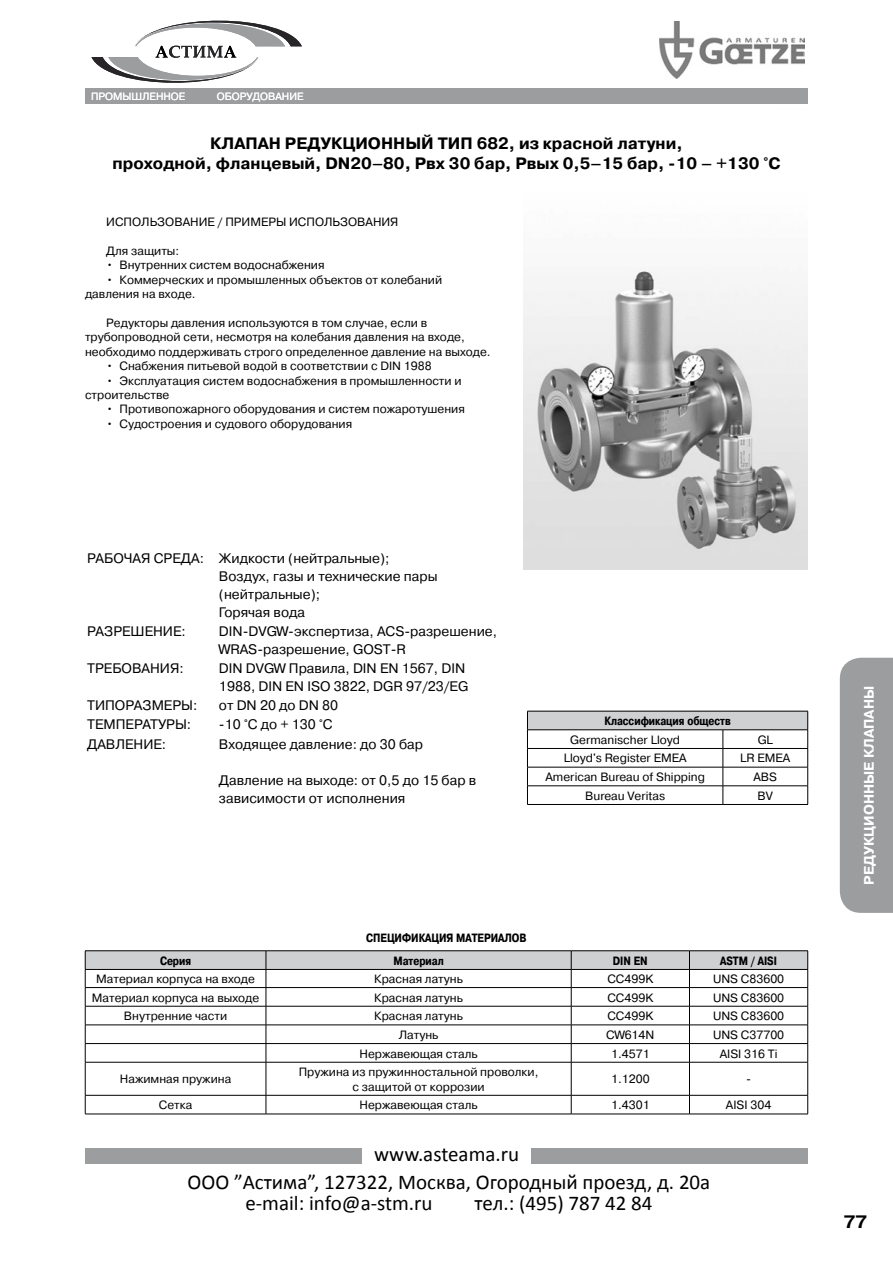
<style>
.page{position:relative;width:893px;height:1263px;background:#fff}
.page>*{position:absolute;margin:0;border:0;box-sizing:border-box;transform-origin:0 0}
.t1{font:21px/27.5px "Calibri";color:#000;text-align:center}
.t2{font:700 18px "Pragmatica C";color:#000}
.izdelie{font:700 16.5px/19.8px "Pragmatica C";color:#000;text-align:center}
.text{font:13.8px/18px "Pragmatica C";color:#000}
.t3{font:700 13.8px "Pragmatica C";color:#fff}
.snoska{font:12px/14.4px "Pragmatica C";color:#000}
.table_cell{font:12px/14.4px "Pragmatica C";color:#000;text-align:center}
.table_head{font:700 12px "Pragmatica Cond C";color:#000}
.t4{font:10.5px "Pragmatica C";color:#fff}
</style>
<div class="page">
<div style="left:85px;top:1148px;width:276px;height:16px;background:#9c9d9f"></div>
<div style="left:531px;top:1148px;width:277px;height:16px;background:#9c9d9f"></div>
<div style="left:85px;top:89px;width:723px;height:15px;background:#9c9d9f"></div>
<img style="left:659px;top:21px;width:145px;height:58px">
<div style="left:840px;top:658px;width:53px;height:255px;background:#9c9d9f"></div>
<svg style="left:91px;top:20px;width:211px;height:63px"></svg>
<img style="left:523px;top:267px;width:285px;height:303px">
<hr style="left:85px;top:950px;width:181px;height:1px;background:#000">
<hr style="left:266px;top:950px;width:305px;height:1px;background:#000">
<hr style="left:571px;top:950px;width:118px;height:1px;background:#000">
<hr style="left:689px;top:950px;width:119px;height:1px;background:#000">
<svg style="left:85px;top:951px;width:723px;height:111px"></svg>
<hr style="left:85px;top:1062px;width:181px;height:1px;background:#000">
<hr style="left:85px;top:1062px;width:1px;height:33px;background:#000">
<hr style="left:266px;top:1062px;width:305px;height:1px;background:#000">
<hr style="left:266px;top:1062px;width:1px;height:33px;background:#000">
<hr style="left:571px;top:1062px;width:118px;height:1px;background:#000">
<hr style="left:571px;top:1062px;width:1px;height:33px;background:#000">
<hr style="left:689px;top:1062px;width:119px;height:1px;background:#000">
<hr style="left:689px;top:1062px;width:1px;height:33px;background:#000">
<hr style="left:807px;top:1062px;width:1px;height:33px;background:#000">
<hr style="left:85px;top:1095px;width:181px;height:1px;background:#000">
<svg style="left:85px;top:1095px;width:1px;height:19px"></svg>
<hr style="left:266px;top:1095px;width:305px;height:1px;background:#000">
<svg style="left:266px;top:1095px;width:1px;height:19px"></svg>
<hr style="left:571px;top:1095px;width:118px;height:1px;background:#000">
<svg style="left:571px;top:1095px;width:1px;height:19px"></svg>
<hr style="left:689px;top:1095px;width:119px;height:1px;background:#000">
<svg style="left:689px;top:1095px;width:1px;height:19px"></svg>
<svg style="left:807px;top:1095px;width:1px;height:19px"></svg>
<hr style="left:85px;top:1114px;width:181px;height:1px;background:#000">
<hr style="left:266px;top:1114px;width:305px;height:1px;background:#000">
<hr style="left:571px;top:1114px;width:118px;height:1px;background:#000">
<hr style="left:689px;top:1114px;width:119px;height:1px;background:#000">
<div style="left:527px;top:711px;width:281px;height:19px;background:#cfd0d1"></div>
<hr style="left:527px;top:711px;width:196px;height:1px;background:#000">
<hr style="left:723px;top:711px;width:85px;height:1px;background:#000">
<hr style="left:527px;top:729px;width:196px;height:1px;background:#000">
<hr style="left:723px;top:729px;width:85px;height:1px;background:#000">
<hr style="left:527px;top:748px;width:196px;height:1px;background:#000">
<hr style="left:723px;top:748px;width:85px;height:1px;background:#000">
<hr style="left:527px;top:767px;width:196px;height:1px;background:#000">
<hr style="left:723px;top:767px;width:85px;height:1px;background:#000">
<hr style="left:527px;top:785px;width:196px;height:1px;background:#000">
<svg style="left:527px;top:711px;width:1px;height:93px"></svg>
<hr style="left:723px;top:785px;width:85px;height:1px;background:#000">
<svg style="left:723px;top:730px;width:1px;height:74px"></svg>
<svg style="left:807px;top:711px;width:1px;height:93px"></svg>
<hr style="left:527px;top:804px;width:196px;height:1px;background:#000">
<hr style="left:723px;top:804px;width:85px;height:1px;background:#000">
<p class="t4" style="left:91px;top:91px;width:96px">ПРОМЫШЛЕННОЕ</p>
<p class="t4" style="left:217px;top:91px;width:88px">ОБОРУДОВАНИЕ</p>
<p class="izdelie" style="left:112px;top:133px;width:669px">КЛАПАН РЕДУКЦИОННЫЙ ТИП 682, из красной латуни,<br>проходной, фланцевый, DN20–80, Pвх 30 бар, Рвых 0,5–15 бар, -10 – +130 °C</p>
<p class="snoska" style="left:106px;top:215px;width:294px">ИСПОЛЬЗОВАНИЕ / ПРИМЕРЫ ИСПОЛЬЗОВАНИЯ</p>
<p class="snoska" style="left:106px;top:244px;width:74px">Для защиты:</p>
<p class="snoska" style="left:106px;top:258px;width:220px">• Внутренних систем водоснабжения</p>
<p class="snoska" style="left:85px;top:273px;width:359px;text-indent:21px">• Коммерческих и промышленных объектов от колебаний давления на входе.</p>
<p class="snoska" style="left:85px;top:316px;width:407px;text-indent:21px">Редукторы давления используются в том случае, если в трубопроводной сети, несмотря на колебания давления на входе, необходимо поддерживать строго определенное давление на выходе.</p>
<p class="snoska" style="left:106px;top:359px;width:327px">• Снабжения питьевой водой в соответствии с DIN 1988</p>
<p class="snoska" style="left:85px;top:373px;width:378px;text-indent:21px">• Эксплуатация систем водоснабжения в промышленности и строительстве</p>
<p class="snoska" style="left:106px;top:402px;width:360px">• Противопожарного оборудования и систем пожаротушения</p>
<p class="snoska" style="left:106px;top:417px;width:247px">• Судостроения и судового оборудования</p>
<p class="text" style="left:87px;top:549px;width:118px">РАБОЧАЯ СРЕДА:</p>
<p class="text" style="left:219px;top:549px;width:172px">Жидкости (нейтральные);</p>
<p class="text" style="left:219px;top:567px;width:220px">Воздух, газы и технические пары (нейтральные);</p>
<p class="text" style="left:219px;top:603px;width:88px">Горячая вода</p>
<p class="text" style="left:87px;top:622px;width:100px">РАЗРЕШЕНИЕ:</p>
<p class="text" style="left:219px;top:622px;width:280px">DIN-DVGW-экспертиза, ACS-разрешение,<br>WRAS-разрешение, GOST-R</p>
<p class="text" style="left:87px;top:659px;width:98px">ТРЕБОВАНИЯ:</p>
<p class="text" style="left:219px;top:659px;width:251px">DIN DVGW Правила, DIN EN 1567, DIN<br>1988, DIN EN ISO 3822, DGR 97/23/EG</p>
<p class="text" style="left:87px;top:697px;width:112px">ТИПОРАЗМЕРЫ:</p>
<p class="text" style="left:219px;top:697px;width:121px">от DN 20 до DN 80</p>
<p class="text" style="left:87px;top:716px;width:105px">ТЕМПЕРАТУРЫ:</p>
<p class="text" style="left:219px;top:716px;width:115px">-10 °C до + 130 °C</p>
<p class="text" style="left:87px;top:735px;width:81px">ДАВЛЕНИЕ:</p>
<p class="text" style="left:219px;top:735px;width:206px">Входящее давление: до 30 бар</p>
<p class="text" style="left:219px;top:771px;width:259px">Давление на выходе: от 0,5 до 15 бар в зависимости от исполнения</p>
<p class="table_head" style="left:604px;top:714px;width:128px">Классификация обществ</p>
<p class="table_cell" style="left:570px;top:732px;width:111px">Germanischer Lloyd</p>
<p class="table_cell" style="left:758px;top:732px;width:17px">GL</p>
<p class="table_cell" style="left:564px;top:751px;width:124px">Lloyd's Register EMEA</p>
<p class="table_cell" style="left:740px;top:751px;width:52px">LR EMEA</p>
<p class="table_cell" style="left:545px;top:770px;width:161px">American Bureau of Shipping</p>
<p class="table_cell" style="left:753px;top:770px;width:25px">ABS</p>
<p class="table_cell" style="left:585px;top:788px;width:81px">Bureau Veritas</p>
<p class="table_cell" style="left:758px;top:788px;width:17px">BV</p>
<p class="table_head" style="left:366px;top:931px;width:162px">СПЕЦИФИКАЦИЯ МАТЕРИАЛОВ</p>
<p class="table_head" style="left:160px;top:954px;width:33px">Серия</p>
<p class="table_head" style="left:393px;top:954px;width:52px">Материал</p>
<p class="table_head" style="left:613px;top:954px;width:36px">DIN EN</p>
<p class="table_head" style="left:720px;top:954px;width:58px">ASTM / AISI</p>
<p class="table_cell" style="left:96px;top:971px;width:160px">Материал корпуса на входе</p>
<p class="table_cell" style="left:374px;top:971px;width:90px">Красная латунь</p>
<p class="table_cell" style="left:607px;top:971px;width:47px">CC499K</p>
<p class="table_cell" style="left:713px;top:971px;width:73px">UNS C83600</p>
<p class="table_cell" style="left:92px;top:990px;width:169px">Материал корпуса на выходе</p>
<p class="table_cell" style="left:374px;top:990px;width:90px">Красная латунь</p>
<p class="table_cell" style="left:607px;top:990px;width:47px">CC499K</p>
<p class="table_cell" style="left:713px;top:990px;width:73px">UNS C83600</p>
<p class="table_cell" style="left:124px;top:1009px;width:105px">Внутренние части</p>
<p class="table_cell" style="left:374px;top:1009px;width:90px">Красная латунь</p>
<p class="table_cell" style="left:607px;top:1009px;width:47px">CC499K</p>
<p class="table_cell" style="left:713px;top:1009px;width:73px">UNS C83600</p>
<p class="table_cell" style="left:399px;top:1027px;width:41px">Латунь</p>
<p class="table_cell" style="left:606px;top:1027px;width:50px">CW614N</p>
<p class="table_cell" style="left:713px;top:1027px;width:73px">UNS C37700</p>
<p class="table_cell" style="left:360px;top:1046px;width:120px">Нержавеющая сталь</p>
<p class="table_cell" style="left:611px;top:1046px;width:40px">1.4571</p>
<p class="table_cell" style="left:720px;top:1046px;width:59px">AISI 316 Ti</p>
<p class="table_cell" style="left:120px;top:1072px;width:113px">Нажимная пружина</p>
<p class="table_cell" style="left:299px;top:1065px;width:241px">Пружина из пружинностальной проволки, с защитой от коррозии</p>
<p class="table_cell" style="left:611px;top:1072px;width:40px">1.1200</p>
<p class="table_cell" style="left:746px;top:1072px;width:7px">-</p>
<p class="table_cell" style="left:159px;top:1098px;width:35px">Сетка</p>
<p class="table_cell" style="left:360px;top:1098px;width:120px">Нержавеющая сталь</p>
<p class="table_cell" style="left:611px;top:1098px;width:40px">1.4301</p>
<p class="table_cell" style="left:726px;top:1098px;width:47px">AISI 304</p>
<h1 class="t1" style="left:188px;top:1139px;width:524px">www.asteama.ru<br>ООО ”Астима”, 127322, Москва, Огородный проезд, д. 20а</h1>
<h1 class="t1" style="left:245px;top:1188px;width:189px">e-mail: info@a-stm.ru</h1>
<h1 class="t1" style="left:475px;top:1188px;width:179px">тел.: (495) 787 42 84</h1>
<p class="t3" style="left:861px;top:885px;width:200px;rotate:-90deg">РЕДУКЦИОННЫЕ КЛАПАНЫ</p>
<h2 class="t2" style="left:844px;top:1212px;width:25px">77</h2>
</div>
